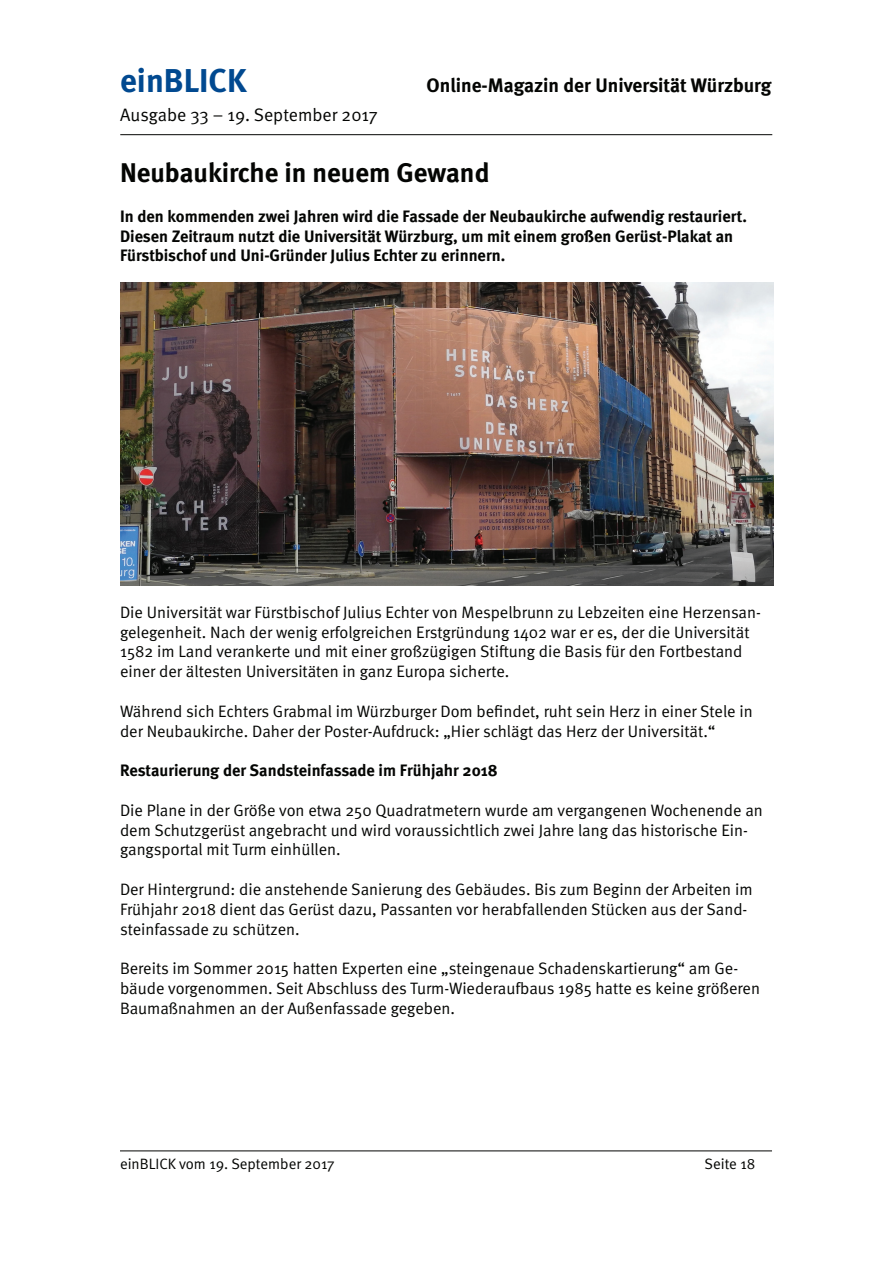
<style>
.page{position:relative;width:893px;height:1263px;background:#fff}
.page>*{position:absolute;margin:0;border:0;box-sizing:border-box;transform-origin:0 0}
.t1{font:700 33px "Meta";color:#014990}
.t2{font:700 27px "Meta";color:#040503}
.t3{font:700 19.5px "Meta";color:#040503}
.t4{font:18px "Meta Normal";color:#040503}
.t5{font:16.5px/19.8px "Meta Normal";color:#040503}
.t6{font:700 16.5px/19.8px "Meta";color:#040503}
.t7{font:15px "Meta Normal";color:#040503}
</style>
<div class="page">
<hr style="left:120px;top:134px;width:652px;height:1px;background:#040503">
<hr style="left:120px;top:1150px;width:652px;height:1px;background:#040503">
<img style="left:120px;top:283px;width:653px;height:302px">
<h1 class="t1" style="left:120px;top:61px;width:128px">einBLICK</h1>
<p class="t3" style="left:427px;top:74px;width:346px">Online-Magazin der Universität Würzburg</p>
<p class="t4" style="left:120px;top:105px;width:259px">Ausgabe 33 – 19. September 2017</p>
<h2 class="t2" style="left:120px;top:157px;width:371px">Neubaukirche in neuem Gewand</h2>
<p class="t6" style="left:120px;top:206px;width:629px">In den kommenden zwei Jahren wird die Fassade der Neubaukirche aufwendig restauriert.<br>Diesen Zeitraum nutzt die Universität Würzburg, um mit einem großen Gerüst-Plakat an<br>Fürstbischof und Uni-Gründer Julius Echter zu erinnern.</p>
<p class="t5" style="left:120px;top:602px;width:642px">Die Universität war Fürstbischof Julius Echter von Mespelbrunn zu Lebzeiten eine Herzensan&shy;gelegenheit. Nach der wenig erfolgreichen Erstgründung 1402 war er es, der die Universität 1582 im Land verankerte und mit einer großzügigen Stiftung die Basis für den Fortbestand einer der ältesten Universitäten in ganz Europa sicherte.</p>
<p class="t5" style="left:120px;top:701px;width:634px">Während sich Echters Grabmal im Würzburger Dom befindet, ruht sein Herz in einer Stele in der Neubaukirche. Daher der Poster-Aufdruck: „Hier schlägt das Herz der Universität.“</p>
<p class="t6" style="left:120px;top:760px;width:379px">Restaurierung der Sandsteinfassade im Frühjahr 2018</p>
<p class="t5" style="left:120px;top:800px;width:644px">Die Plane in der Größe von etwa 250 Quadratmetern wurde am vergangenen Wochenende an dem Schutzgerüst angebracht und wird voraussichtlich zwei Jahre lang das historische Ein&shy;gangsportal mit Turm einhüllen.</p>
<p class="t5" style="left:120px;top:879px;width:634px">Der Hintergrund: die anstehende Sanierung des Gebäudes. Bis zum Beginn der Arbeiten im<br>Frühjahr 2018 dient das Gerüst dazu, Passanten vor herabfallenden Stücken aus der Sand&shy;steinfassade zu schützen.</p>
<p class="t5" style="left:120px;top:958px;width:641px">Bereits im Sommer 2015 hatten Experten eine „steingenaue Schadenskartierung“ am Ge&shy;bäude vorgenommen. Seit Abschluss des Turm-Wiederaufbaus 1985 hatte es keine größeren<br>Baumaßnahmen an der Außenfassade gegeben.</p>
<p class="t7" style="left:120px;top:1155px;width:216px">einBLICK vom 19. September 2017</p>
<p class="t7" style="left:705px;top:1155px;width:52px">Seite 18</p>
</div>
